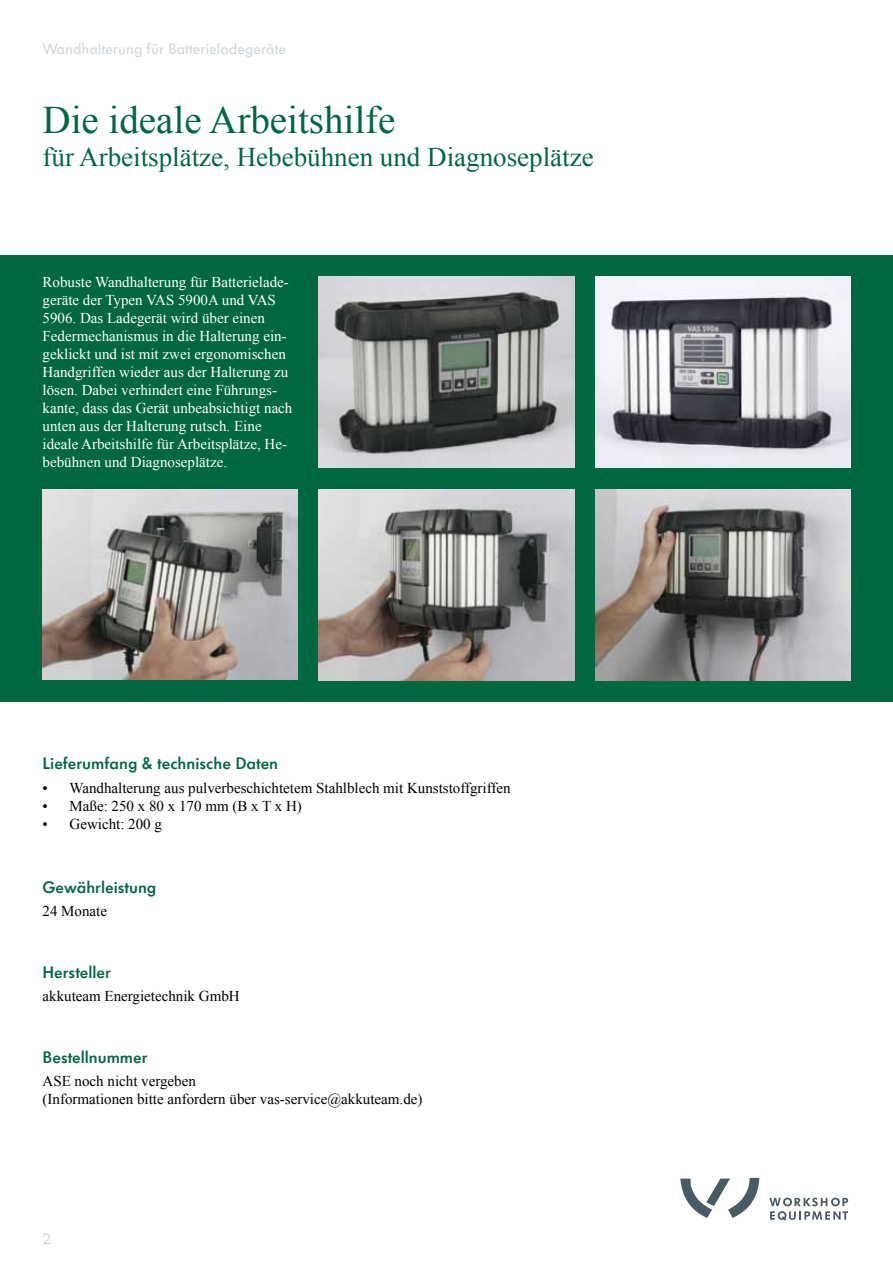
<style>
.page{position:relative;width:893px;height:1263px;background:#fff}
.page>*{position:absolute;margin:0;border:0;box-sizing:border-box;transform-origin:0 0}
.t1{font:39px "Times New Roman";color:#006841}
.t2{font:27px "Times New Roman";color:#006841}
.t3{font:600 16.5px "VW Headline OT";color:#006841}
.t4{font:15px/18px "Times New Roman";color:#fff}
.t5{font:15px/18px "Times New Roman";color:#000}
.t6{font:15px "VW Headline OT";color:#d1d6da}
</style>
<div class="page">
<div style="left:0;top:255px;width:893px;height:447px;background:#006841"></div>
<svg style="left:769px;top:1197px;width:79px;height:23px"></svg>
<svg style="left:680px;top:1178px;width:79px;height:40px"></svg>
<img style="left:43px;top:489px;width:255px;height:190px">
<img style="left:319px;top:489px;width:255px;height:191px">
<img style="left:595px;top:489px;width:255px;height:191px">
<img style="left:319px;top:276px;width:255px;height:192px">
<img style="left:595px;top:276px;width:255px;height:192px">
<p class="t6" style="left:43px;top:39px;width:245px">Wandhalterung für Batterieladegeräte</p>
<h1 class="t1" style="left:43px;top:94px;width:355px">Die ideale Arbeitshilfe</h1>
<h2 class="t2" style="left:43px;top:139px;width:553px">für Arbeitsplätze, Hebebühnen und Diagnoseplätze</h2>
<p class="t4" style="left:43px;top:273px;width:251px">Robuste Wandhalterung für Batterielade&shy;geräte der Typen VAS 5900A und VAS 5906. Das Ladegerät wird über einen Federmechanismus in die Halterung ein&shy;geklickt und ist mit zwei ergonomischen Handgriffen wieder aus der Halterung zu lösen. Dabei verhindert eine Führungs&shy;kante, dass das Gerät unbeabsichtigt nach unten aus der Halterung rutsch. Eine ideale Arbeitshilfe für Arbeitsplätze, He&shy;bebühnen und Diagnoseplätze.</p>
<p class="t3" style="left:43px;top:753px;width:237px">Lieferumfang &amp; technische Daten</p>
<p class="t5" style="left:43px;top:779px;width:470px">• Wandhalterung aus pulverbeschichtetem Stahlblech mit Kunststoffgriffen</p>
<p class="t5" style="left:43px;top:797px;width:261px">• Maße: 250 x 80 x 170 mm (B x T x H)</p>
<p class="t5" style="left:43px;top:815px;width:121px">• Gewicht: 200 g</p>
<p class="t3" style="left:43px;top:876px;width:115px">Gewährleistung</p>
<p class="t5" style="left:43px;top:902px;width:66px">24 Monate</p>
<p class="t3" style="left:43px;top:961px;width:70px">Hersteller</p>
<p class="t5" style="left:43px;top:987px;width:199px">akkuteam Energietechnik GmbH</p>
<p class="t3" style="left:43px;top:1046px;width:107px">Bestellnummer</p>
<p class="t5" style="left:43px;top:1072px;width:381px">ASE noch nicht vergeben<br>(Informationen bitte anfordern über vas-service@akkuteam.de)</p>
<p class="t6" style="left:43px;top:1230px;width:10px">2</p>
</div>
